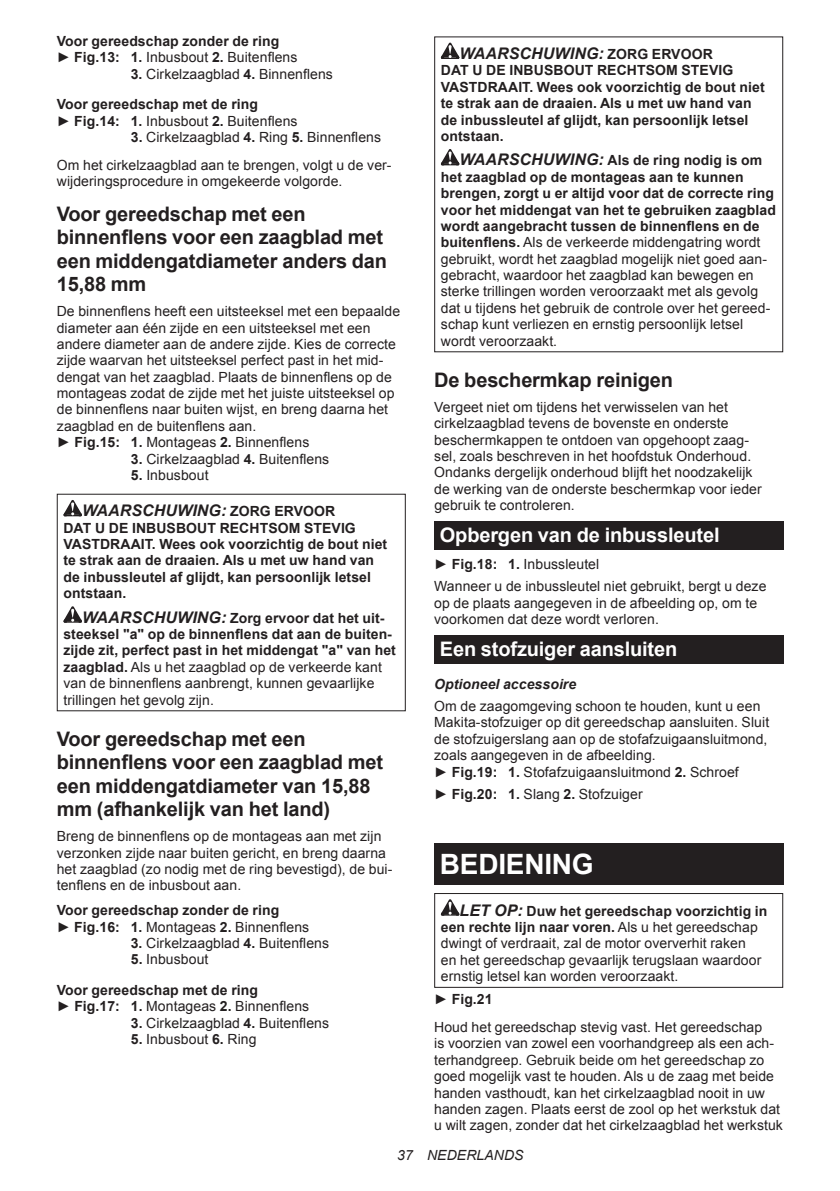
<style>
.page{position:relative;width:840px;height:1191px;background:#fff}
.page>*{position:absolute;margin:0;border:0;box-sizing:border-box;transform-origin:0 0}
.t1{font:700 28px "Arial";letter-spacing:-.01em;color:#fff}
.t2{font:700 20px/23.4px "Arial";letter-spacing:-.01em;color:#231f20}
.t3{font:700 20px "Arial";letter-spacing:-.01em;color:#fff}
.t4{font:italic 700 16px "Arial";letter-spacing:.005em;color:#231f20}
.t5{font:14px/16.4px "Arial";letter-spacing:.005em;color:#231f20}
.t6{font:700 14px/16.4px "Arial";letter-spacing:.005em;color:#231f20}
.t7{font:italic 700 14px "Arial";letter-spacing:.005em;color:#231f20}
.t8{font:italic 14px "Arial";letter-spacing:.005em;color:#231f20}
.s1{font-weight:400}
.s2{font-weight:700}
.s3{font-style:normal;font-size:14px}
.s4{font-style:italic;font-size:16px}
.s5{font-weight:700;font-style:italic;font-size:16px}
</style>
<div class="page">
<svg style="left:63px;top:500px;width:19px;height:16px"></svg>
<svg style="left:63px;top:606px;width:19px;height:16px"></svg>
<svg style="left:440px;top:43px;width:19px;height:16px"></svg>
<svg style="left:440px;top:149px;width:19px;height:16px"></svg>
<div style="left:434px;top:521px;width:348px;height:29px;background:#231f20"></div>
<div style="left:434px;top:635px;width:348px;height:29px;background:#231f20"></div>
<div style="left:434px;top:844px;width:348px;height:41px;background:#231f20"></div>
<svg style="left:440px;top:899px;width:19px;height:16px"></svg>
<div style="left:434px;top:893px;width:348px;height:94px;border:1px solid #231f20"></div>
<p class="t6" style="left:57px;top:33px;width:242px">Voor gereedschap zonder de ring<br><span class="s1">►</span> Fig.13: 1. <span class="s1">Inbusbout</span> 2. <span class="s1">Buitenflens</span></p>
<p class="t6" style="left:57px;top:59px;width:277px;line-height:30.6px;text-indent:74px">3. <span class="s1">Cirkelzaagblad</span> 4. <span class="s1">Binnenflens<br></span>Voor gereedschap met de ring</p>
<p class="t5" style="left:57px;top:113px;width:242px">► <span class="s2">Fig.14: 1.</span> Inbusbout <span class="s2">2.</span> Buitenflens</p>
<p class="t5" style="left:57px;top:123px;width:336px;line-height:27.8px;text-indent:74px"><span class="s2">3.</span> Cirkelzaagblad <span class="s2">4.</span> Ring <span class="s2">5.</span> Binnenflens<br>Om het cirkelzaagblad aan te brengen, volgt u de ver-</p>
<p class="t5" style="left:57px;top:173px;width:287px">wijderingsprocedure in omgekeerde volgorde.</p>
<h2 class="t2" style="left:57px;top:203px;width:332px">Voor gereedschap met een binnenflens voor een zaagblad met een middengatdiameter anders dan<br>15,88 mm</h2>
<p class="t5" style="left:57px;top:303px;width:344px">De binnenflens heeft een uitsteeksel met een bepaalde diameter aan één zijde en een uitsteeksel met een andere diameter aan de andere zijde. Kies de correcte zijde waarvan het uitsteeksel perfect past in het mid&shy;dengat van het zaagblad. Plaats de binnenflens op de montageas zodat de zijde met het juiste uitsteeksel op de binnenflens naar buiten wijst, en breng daarna het zaagblad en de buitenflens aan.<br>► <span class="s2">Fig.15: 1.</span> Montageas <span class="s2">2.</span> Binnenflens</p>
<p class="t5" style="left:131px;top:450px;width:200px"><span class="s2">3.</span> Cirkelzaagblad <span class="s2">4.</span> Buitenflens</p>
<p class="t5" style="left:131px;top:467px;width:79px"><span class="s2">5.</span> Inbusbout</p>
<p class="t4" style="left:82px;top:500px;width:254px">WAARSCHUWING: <span class="s3">ZORG ERVOOR</span></p>
<p class="t6" style="left:63px;top:520px;width:325px">DAT U DE INBUSBOUT RECHTSOM STEVIG VASTDRAAIT. Wees ook voorzichtig de bout niet te strak aan de draaien. Als u met uw hand van de inbussleutel af glijdt, kan persoonlijk letsel ontstaan.</p>
<p class="t6" style="left:63px;top:610px;width:334px;text-indent:19px"><span class="s4">WAARSCHUWING:</span> Zorg ervoor dat het uit&shy;steeksel "a" op de binnenflens dat aan de buiten&shy;zijde zit, perfect past in het middengat "a" van het zaagblad. <span class="s1">Als u het zaagblad op de verkeerde kant van de binnenflens aanbrengt, kunnen gevaarlijke trillingen het gevolg zijn.</span></p>
<h2 class="t2" style="left:57px;top:728px;width:328px">Voor gereedschap met een binnenflens voor een zaagblad met een middengatdiameter van 15,88 mm (afhankelijk van het land)</h2>
<p class="t5" style="left:57px;top:828px;width:337px">Breng de binnenflens op de montageas aan met zijn verzonken zijde naar buiten gericht, en breng daarna het zaagblad (zo nodig met de ring bevestigd), de bui&shy;tenflens en de inbusbout aan.</p>
<p class="t6" style="left:57px;top:902px;width:254px">Voor gereedschap zonder de ring<br><span class="s1">►</span> Fig.16: 1. <span class="s1">Montageas</span> 2. <span class="s1">Binnenflens</span></p>
<p class="t5" style="left:131px;top:935px;width:200px"><span class="s2">3.</span> Cirkelzaagblad <span class="s2">4.</span> Buitenflens</p>
<p class="t6" style="left:57px;top:944px;width:203px;line-height:30.6px;text-indent:74px">5. <span class="s1">Inbusbout<br></span>Voor gereedschap met de ring</p>
<p class="t5" style="left:57px;top:998px;width:254px">► <span class="s2">Fig.17: 1.</span> Montageas <span class="s2">2.</span> Binnenflens</p>
<p class="t5" style="left:131px;top:1014px;width:200px"><span class="s2">3.</span> Cirkelzaagblad <span class="s2">4.</span> Buitenflens</p>
<p class="t5" style="left:131px;top:1031px;width:127px"><span class="s2">5.</span> Inbusbout <span class="s2">6.</span> Ring</p>
<p class="t4" style="left:459px;top:43px;width:254px">WAARSCHUWING: <span class="s3">ZORG ERVOOR</span></p>
<p class="t6" style="left:440px;top:63px;width:325px">DAT U DE INBUSBOUT RECHTSOM STEVIG VASTDRAAIT. Wees ook voorzichtig de bout niet te strak aan de draaien. Als u met uw hand van de inbussleutel af glijdt, kan persoonlijk letsel ontstaan.</p>
<p class="t5" style="left:440px;top:152px;width:336px;text-indent:19px"><span class="s5">WAARSCHUWING:</span> <span class="s2">Als de ring nodig is om het zaagblad op de montageas aan te kunnen brengen, zorgt u er altijd voor dat de correcte ring voor het middengat van het te gebruiken zaagblad wordt aangebracht tussen de binnenflens en de buitenflens.</span> Als de verkeerde middengatring wordt gebruikt, wordt het zaagblad mogelijk niet goed aan&shy;gebracht, waardoor het zaagblad kan bewegen en sterke trillingen worden veroorzaakt met als gevolg dat u tijdens het gebruik de controle over het gereed&shy;schap kunt verliezen en ernstig persoonlijk letsel wordt veroorzaakt.</p>
<h2 class="t2" style="left:434px;top:369px;width:240px">De beschermkap reinigen</h2>
<p class="t5" style="left:434px;top:399px;width:329px">Vergeet niet om tijdens het verwisselen van het cirkelzaagblad tevens de bovenste en onderste beschermkappen te ontdoen van opgehoopt zaag&shy;sel, zoals beschreven in het hoofdstuk Onderhoud.<br>Ondanks dergelijk onderhoud blijft het noodzakelijk de werking van de onderste beschermkap voor ieder gebruik te controleren.</p>
<h2 class="t3" style="left:439px;top:521px;width:281px">Opbergen van de inbussleutel</h2>
<p class="t5" style="left:434px;top:553px;width:333px;line-height:22px">► <span class="s2">Fig.18: 1.</span> Inbussleutel<br>Wanneer u de inbussleutel niet gebruikt, bergt u deze</p>
<p class="t5" style="left:434px;top:595px;width:324px">op de plaats aangegeven in de afbeelding op, om te voorkomen dat deze wordt verloren.</p>
<h2 class="t3" style="left:439px;top:635px;width:239px">Een stofzuiger aansluiten</h2>
<p class="t7" style="left:434px;top:674px;width:143px">Optioneel accessoire</p>
<p class="t5" style="left:434px;top:698px;width:336px">Om de zaagomgeving schoon te houden, kunt u een Makita-stofzuiger op dit gereedschap aansluiten. Sluit de stofzuigerslang aan op de stofafzuigaansluitmond, zoals aangegeven in de afbeelding.<br>► <span class="s2">Fig.19: 1.</span> Stofafzuigaansluitmond <span class="s2">2.</span> Schroef</p>
<p class="t5" style="left:434px;top:785px;width:210px">► <span class="s2">Fig.20: 1.</span> Slang <span class="s2">2.</span> Stofzuiger</p>
<h1 class="t1" style="left:439px;top:845px;width:155px">BEDIENING</h1>
<p class="t5" style="left:440px;top:902px;width:328px;text-indent:19px"><span class="s5">LET OP:</span> <span class="s2">Duw het gereedschap voorzichtig in een rechte lijn naar voren.</span> Als u het gereedschap dwingt of verdraait, zal de motor oververhit raken<br>en het gereedschap gevaarlijk terugslaan waardoor ernstig letsel kan worden veroorzaakt.</p>
<p class="t5" style="left:434px;top:985px;width:329px;line-height:27.8px">► <span class="s2">Fig.21<br></span>Houd het gereedschap stevig vast. Het gereedschap</p>
<p class="t5" style="left:434px;top:1035px;width:350px">is voorzien van zowel een voorhandgreep als een ach&shy;terhandgreep. Gebruik beide om het gereedschap zo goed mogelijk vast te houden. Als u de zaag met beide handen vasthoudt, kan het cirkelzaagblad nooit in uw handen zagen. Plaats eerst de zool op het werkstuk dat u wilt zagen, zonder dat het cirkelzaagblad het werkstuk</p>
<p class="t8" style="left:397px;top:1146px;width:128px">37 NEDERLANDS</p>
</div>
